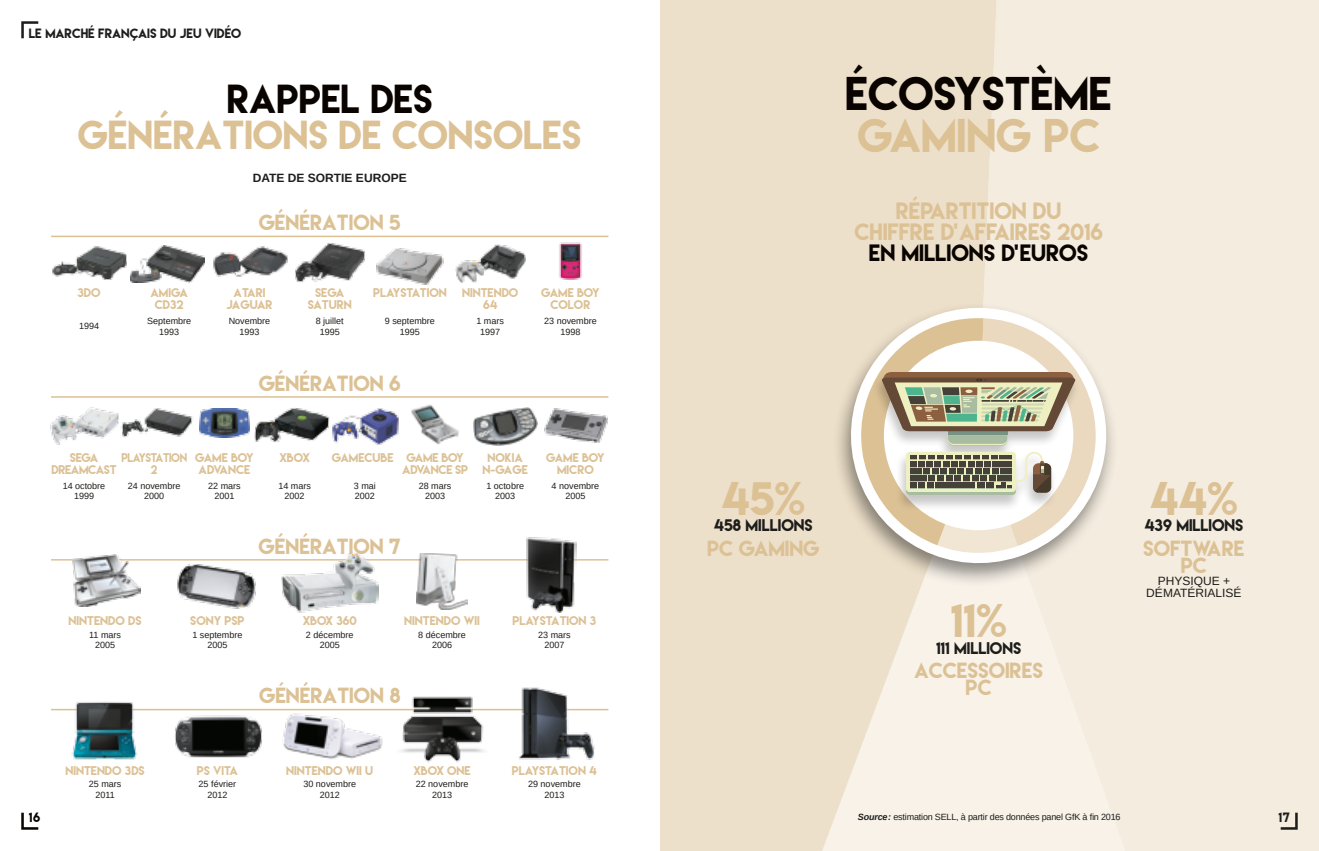
<style>
.page{position:relative;width:1319px;height:851px;background:#fff}
.page>*{position:absolute;margin:0;border:0;box-sizing:border-box;transform-origin:0 0}
.t1{font:42px "Lemon Milk";color:#dcc195}
.t2{font:42px "Lemon Milk";color:#090400}
.t3{font:36px "Lemon Milk";color:#dcc195}
.t4{font:36px "Lemon Milk";color:#090400}
.t5{font:21px/21px "Lemon Milk";color:#dcc195;text-align:center}
.t6{font:21px "Lemon Milk";color:#090400}
.t7{font:19.5px/16.5px "Lemon Milk";color:#dcc195;text-align:center}
.t8{font:15px "Lemon Milk";color:#1d1d1b}
.t9{font:12px "Lemon Milk";color:#1d1d1b}
.t10{font:12px/12px "Arimo";color:#1d1d1b;text-align:center}
.t11{font:700 12px "Arimo";color:#1d1d1b}
.t12{font:12px "Lemon Milk";color:#090400}
.t13{font:11.25px/12px "Lemon Milk";color:#dcc195;text-align:center}
.t14{font:11.25px/12px "Lemon Milk";letter-spacing:-.02em;color:#dcc195}
.t15{font:11.25px/12px "Lemon Milk";letter-spacing:-.03em;color:#dcc195;text-align:center}
.t16{font:11.25px/12px "Lemon Milk";letter-spacing:-.03em;color:#dcc195;text-align:center;scale:.93 1}
.t17{font:9px/10.5px "Arimo";color:#1d1d1b;text-align:center}
.t18{font:9px "Arimo";letter-spacing:-.02em;color:#1d1d1b}
.s1{font-weight:700;font-style:italic}
</style>
<div class="page">
<svg style="left:1004px;top:0;width:314px;height:850px;background:#f4ecdf"></svg>
<svg style="left:660px;top:0;width:344px;height:850px;background:#eee2ce"></svg>
<div style="left:832px;top:302px;width:285px;height:285px;background:#1d1d1b;opacity:.5"></div>
<svg style="left:835px;top:292px;width:286px;height:286px;background:#ebe2d3"></svg>
<svg style="left:1280px;top:812px;width:17px;height:17px"></svg>
<svg style="left:845px;top:316px;width:253px;height:239px"></svg>
<hr style="left:51px;top:559px;width:557px;height:1px;background:#dcc195">
<hr style="left:51px;top:708px;width:557px;height:2px;background:#dcc195">
<svg style="left:21px;top:21px;width:17px;height:17px"></svg>
<hr style="left:51px;top:235px;width:557px;height:2px;background:#dcc195">
<img style="left:52px;top:246px;width:75px;height:34px">
<img style="left:50px;top:407px;width:68px;height:38px">
<img style="left:73px;top:554px;width:67px;height:53px">
<img style="left:177px;top:563px;width:79px;height:46px">
<img style="left:281px;top:552px;width:97px;height:61px">
<img style="left:417px;top:553px;width:50px;height:56px">
<img style="left:526px;top:537px;width:50px;height:75px">
<img style="left:67px;top:701px;width:76px;height:58px">
<img style="left:130px;top:245px;width:74px;height:37px">
<img style="left:118px;top:408px;width:75px;height:29px">
<img style="left:213px;top:246px;width:75px;height:31px">
<img style="left:199px;top:408px;width:50px;height:29px">
<img style="left:175px;top:715px;width:87px;height:43px">
<img style="left:295px;top:243px;width:70px;height:39px">
<img style="left:376px;top:248px;width:68px;height:37px">
<img style="left:332px;top:408px;width:67px;height:37px">
<img style="left:283px;top:713px;width:100px;height:46px">
<img style="left:455px;top:244px;width:70px;height:38px">
<img style="left:407px;top:397px;width:55px;height:48px">
<img style="left:389px;top:696px;width:107px;height:66px">
<img style="left:532px;top:237px;width:76px;height:43px">
<img style="left:473px;top:407px;width:64px;height:38px">
<img style="left:544px;top:408px;width:64px;height:35px">
<img style="left:516px;top:687px;width:80px;height:73px">
<hr style="left:51px;top:396px;width:557px;height:1px;background:#dcc195">
<img style="left:254px;top:408px;width:76px;height:34px">
<svg style="left:21px;top:812px;width:17px;height:17px"></svg>
<h3 class="t9" style="left:29px;top:25px;width:214px">LE MARCHÉ FRANÇAIS DU JEU VIDÉO</h3>
<h2 class="t4" style="left:227px;top:74px;width:208px">RAPPEL DES</h2>
<h2 class="t3" style="left:78px;top:110px;width:505px">GÉNÉRATIONS DE CONSOLES</h2>
<h3 class="t11" style="left:253px;top:170px;width:155px">DATE DE SORTIE EUROPE</h3>
<h3 class="t7" style="left:259px;top:214px;width:143px">GÉNÉRATION 5</h3>
<p class="t13" style="left:77px;top:286px;width:25px">3DO</p>
<p class="t13" style="left:150px;top:286px;width:39px">AMIGA<br>CD32</p>
<p class="t13" style="left:226px;top:286px;width:48px">ATARI<br>JAGUAR</p>
<p class="t13" style="left:307px;top:286px;width:46px">SEGA<br>SATURN</p>
<p class="t13" style="left:373px;top:286px;width:75px">PLAYSTATION</p>
<p class="t13" style="left:462px;top:286px;width:58px">NINTENDO<br>64</p>
<p class="t13" style="left:541px;top:286px;width:60px">GAME BOY<br>COLOR</p>
<p class="t17" style="left:79px;top:321px;width:22px">1994</p>
<p class="t17" style="left:147px;top:316px;width:46px">Septembre<br>1993</p>
<p class="t17" style="left:229px;top:316px;width:43px">Novembre<br>1993</p>
<p class="t17" style="left:316px;top:316px;width:30px">8 juillet<br>1995</p>
<p class="t17" style="left:385px;top:316px;width:52px">9 septembre<br>1995</p>
<p class="t17" style="left:476px;top:316px;width:29px">1 mars<br>1997</p>
<p class="t17" style="left:544px;top:316px;width:54px">23 novembre<br>1998</p>
<h3 class="t7" style="left:259px;top:374px;width:143px">GÉNÉRATION 6</h3>
<p class="t15" style="left:51px;top:451px;width:67px">SEGA<br>DREAMCAST</p>
<p class="t16" style="left:121px;top:451px;width:72px">PLAYSTATION<br>2</p>
<p class="t13" style="left:195px;top:451px;width:60px">GAME BOY<br>ADVANCE</p>
<p class="t13" style="left:279px;top:451px;width:32px">XBOX</p>
<p class="t14" style="left:402px;top:451px;width:67px;text-indent:-70px">GAMECUBE GAME BOY<br>ADVANCE SP</p>
<p class="t13" style="left:482px;top:451px;width:47px">NOKIA<br>N-GAGE</p>
<p class="t13" style="left:546px;top:451px;width:60px">GAME BOY<br>MICRO</p>
<p class="t17" style="left:63px;top:480px;width:44px">14 octobre<br>1999</p>
<p class="t17" style="left:128px;top:480px;width:54px">24 novembre<br>2000</p>
<p class="t17" style="left:208px;top:480px;width:34px">22 mars<br>2001</p>
<p class="t17" style="left:278px;top:480px;width:34px">14 mars<br>2002</p>
<p class="t17" style="left:354px;top:480px;width:24px;text-align:left">3 mai<br>2002</p>
<p class="t17" style="left:418px;top:480px;width:34px">28 mars<br>2003</p>
<p class="t17" style="left:486px;top:480px;width:39px">1 octobre<br>2003</p>
<p class="t17" style="left:551px;top:480px;width:49px">4 novembre<br>2005</p>
<h3 class="t7" style="left:258px;top:537px;width:144px">GÉNÉRATION 7</h3>
<p class="t13" style="left:69px;top:614px;width:74px">NINTENDO DS</p>
<p class="t13" style="left:190px;top:614px;width:56px">SONY PSP</p>
<p class="t13" style="left:302px;top:614px;width:56px">XBOX 360</p>
<p class="t13" style="left:404px;top:614px;width:77px">NINTENDO WII</p>
<p class="t13" style="left:512px;top:614px;width:85px">PLAYSTATION 3</p>
<p class="t17" style="left:89px;top:629px;width:33px">11 mars<br>2005</p>
<p class="t17" style="left:192px;top:629px;width:52px">1 septembre<br>2005</p>
<p class="t17" style="left:306px;top:629px;width:49px">2 décembre<br>2005</p>
<p class="t17" style="left:418px;top:629px;width:49px">8 décembre<br>2006</p>
<p class="t17" style="left:538px;top:629px;width:34px">23 mars<br>2007</p>
<h3 class="t7" style="left:259px;top:687px;width:143px">GÉNÉRATION 8</h3>
<h3 class="t12" style="left:29px;top:809px;width:13px">16</h3>
<p class="t13" style="left:65px;top:763px;width:81px">NINTENDO 3DS</p>
<p class="t13" style="left:197px;top:763px;width:43px">PS VITA</p>
<p class="t13" style="left:286px;top:763px;width:88px">NINTENDO WII U</p>
<p class="t13" style="left:413px;top:763px;width:59px">XBOX ONE</p>
<p class="t13" style="left:512px;top:763px;width:86px">PLAYSTATION 4</p>
<p class="t17" style="left:89px;top:778px;width:34px">25 mars<br>2011</p>
<p class="t17" style="left:199px;top:778px;width:39px">25 février<br>2012</p>
<p class="t17" style="left:303px;top:778px;width:54px">30 novembre<br>2012</p>
<p class="t17" style="left:416px;top:778px;width:54px">22 novembre<br>2013</p>
<p class="t17" style="left:528px;top:778px;width:54px">29 novembre<br>2013</p>
<h1 class="t2" style="left:845px;top:64px;width:268px">ÉCOSYSTÈME</h1>
<h1 class="t1" style="left:857px;top:106px;width:244px">GAMING PC</h1>
<h3 class="t5" style="left:854px;top:200px;width:250px">RÉPARTITION DU<br>CHIFFRE D’AFFAIRES 2016</h3>
<h3 class="t6" style="left:868px;top:238px;width:221px">EN MILLIONS D’EUROS</h3>
<h1 class="t1" style="left:721px;top:469px;width:86px">45%</h1>
<h3 class="t8" style="left:713px;top:515px;width:100px">458 MILLIONS</h3>
<h3 class="t7" style="left:707px;top:539px;width:114px">PC GAMING</h3>
<h1 class="t1" style="left:950px;top:591px;width:58px">11%</h1>
<h3 class="t8" style="left:935px;top:637px;width:87px">111 MILLIONS</h3>
<h3 class="t7" style="left:913px;top:662px;width:130px">ACCESSOIRES<br>PC</h3>
<h1 class="t1" style="left:1149px;top:469px;width:89px">44%</h1>
<h3 class="t8" style="left:1144px;top:515px;width:100px">439 MILLIONS</h3>
<h3 class="t7" style="left:1143px;top:539px;width:103px">SOFTWARE<br>PC</h3>
<h3 class="t10" style="left:1146px;top:574px;width:97px">PHYSIQUE +<br>DÉMATÉRIALISÉ</h3>
<p class="t18" style="left:857px;top:810px;width:264px"><span class="s1">Source:</span> estimation SELL, à partir des données panel GfK à fin 2016</p>
<h3 class="t9" style="left:1278px;top:809px;width:13px">17</h3>
</div>
